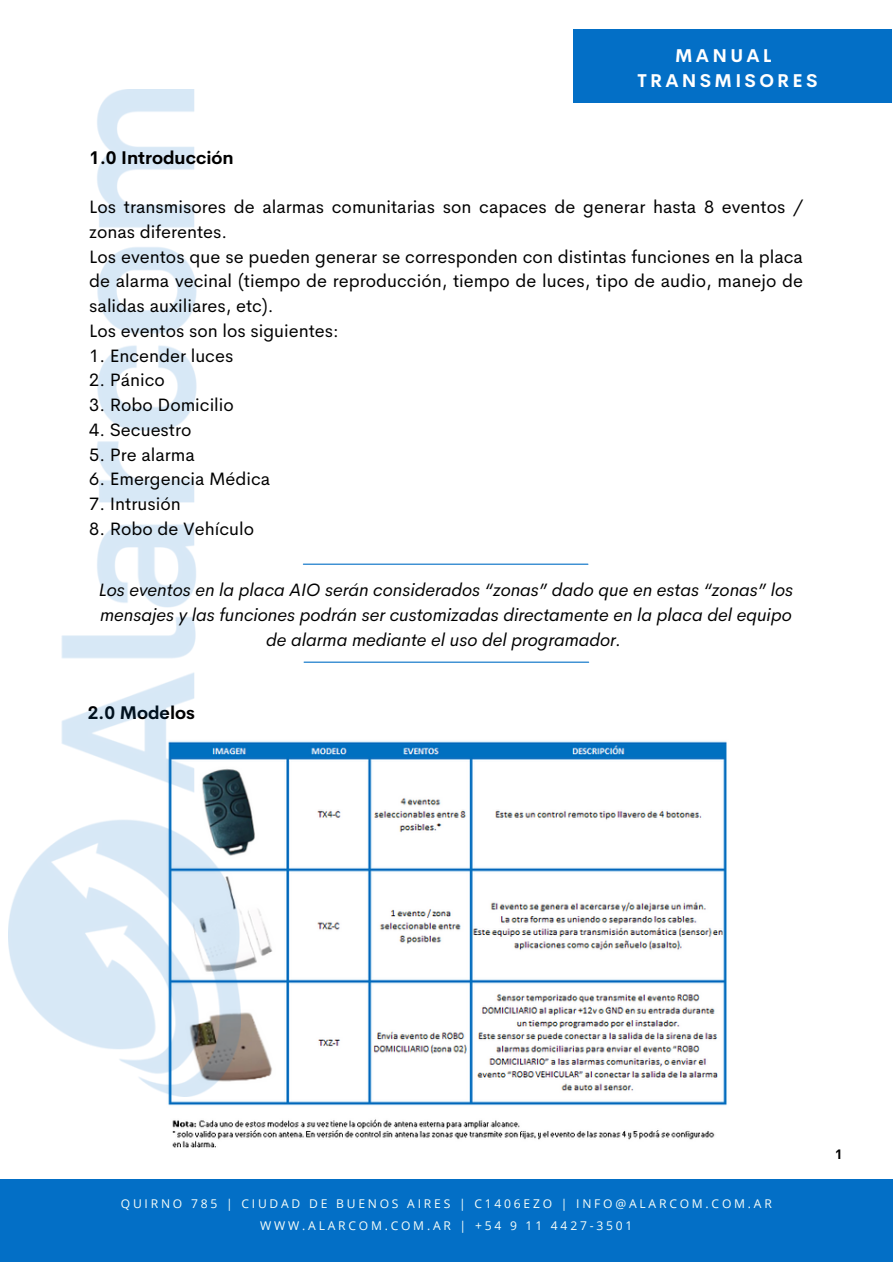
<style>
.page{position:relative;width:893px;height:1264px;background:#fff}
.page>*{position:absolute;margin:0;border:0;box-sizing:border-box;transform-origin:0 0}
.t1{font:700 18.15px/25.2px "Cerebri Sans";letter-spacing:.18em;color:#fff;text-align:center}
.t2{font:18px/24.8px "Cerebri Sans";color:#000}
.t3{font:italic 18px/24.8px "Cerebri Sans";color:#000;text-align:center}
.t4{font:700 18px "Cerebri Sans";color:#000}
.t5{font:700 13.5px "Cerebri Sans";color:#000}
.t6{font:12.15px/21.9px "Open Sans";letter-spacing:.23em;color:#f9fff9;text-align:center}
</style>
<div class="page">
<div style="left:573px;top:29px;width:318px;height:73px;background:#036fc6"></div>
<div style="left:0;top:1179px;width:892px;height:82px;background:#036fc6"></div>
<img style="left:168px;top:741px;width:559px;height:407px">
<img style="left:8px;top:90px;width:232px;height:1006px">
<hr style="left:304px;top:661px;width:284px;height:1px;background:#036fc6">
<hr style="left:303px;top:563px;width:285px;height:1px;background:#036fc6">
<p class="t1" style="left:637px;top:43px;width:182px">MANUAL<br>TRANSMISORES</p>
<p class="t4" style="left:89px;top:146px;width:146px">1.0 Introducción</p>
<p class="t2" style="left:89px;top:194px;width:715px">Los transmisores de alarmas comunitarias son capaces de generar hasta 8 eventos / zonas diferentes.<br>Los eventos que se pueden generar se corresponden con distintas funciones en la placa de alarma vecinal (tiempo de reproducción, tiempo de luces, tipo de audio, manejo de salidas auxiliares, etc).<br>Los eventos son los siguientes:</p>
<p class="t2" style="left:89px;top:343px;width:146px">1. Encender luces</p>
<p class="t2" style="left:89px;top:367px;width:77px">2. Pánico</p>
<p class="t2" style="left:89px;top:392px;width:146px">3. Robo Domicilio</p>
<p class="t2" style="left:89px;top:417px;width:104px">4. Secuestro</p>
<p class="t2" style="left:89px;top:442px;width:107px">5. Pre alarma</p>
<p class="t2" style="left:89px;top:466px;width:182px">6. Emergencia Médica</p>
<p class="t2" style="left:89px;top:491px;width:93px">7. Intrusión</p>
<p class="t2" style="left:89px;top:516px;width:166px">8. Robo de Vehículo</p>
<p class="t3" style="left:99px;top:578px;width:695px">Los eventos en la placa AIO serán considerados “zonas” dado que en estas “zonas” los mensajes y las funciones podrán ser customizadas directamente en la placa del equipo de alarma mediante el uso del programador.</p>
<p class="t4" style="left:88px;top:701px;width:109px">2.0 Modelos</p>
<p class="t6" style="left:121px;top:1192px;width:652px">QUIRNO 785 | CIUDAD DE BUENOS AIRES | C1406EZO | INFO@ALARCOM.COM.AR<br>WWW.ALARCOM.COM.AR | +54 9 11 4427-3501</p>
<p class="t5" style="left:834px;top:1145px;width:10px">1</p>
</div>
